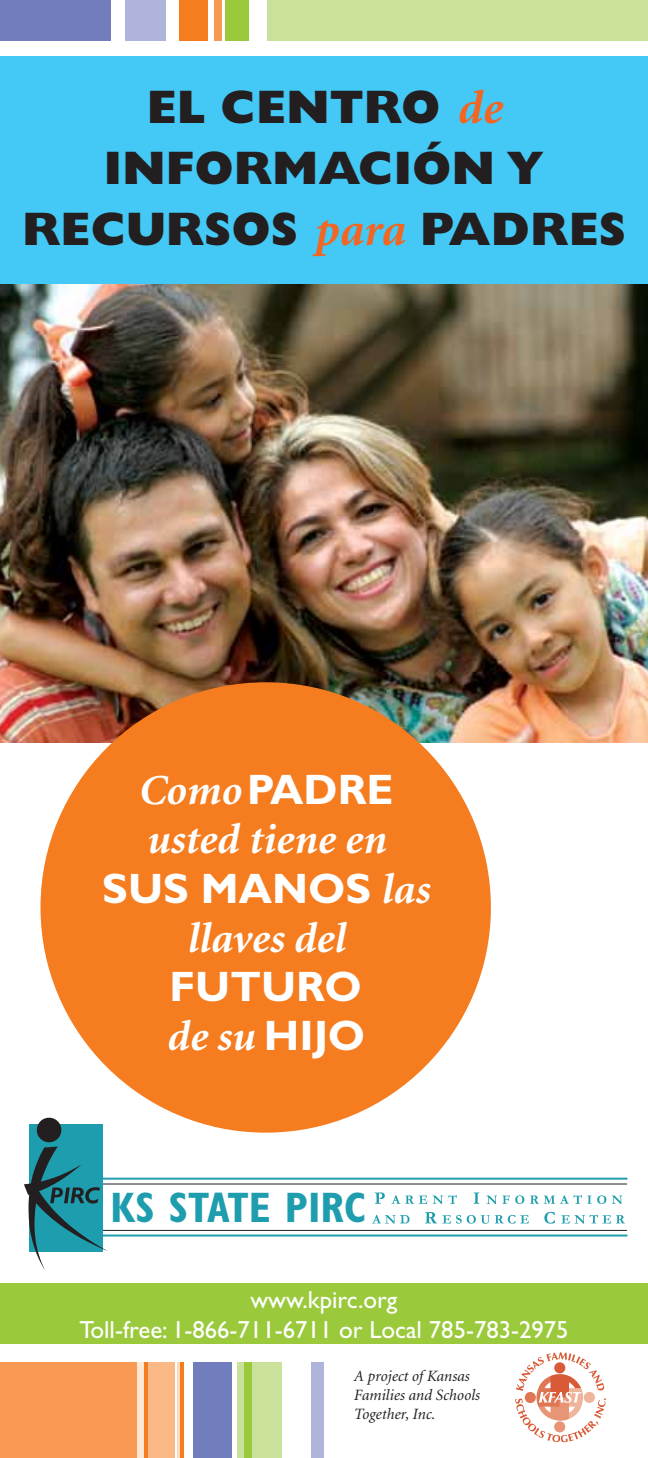
<style>
.page{position:relative;width:648px;height:1458px;background:#fff}
.page>*{position:absolute;margin:0;border:0;box-sizing:border-box;transform-origin:0 0}
.t1{font:800 47.25px "Gill Sans";letter-spacing:.25em;color:#231f20}
.t2{font:italic 700 42.75px "Minion";color:#fff}
.t3{font:700 42.75px "Gill Sans";letter-spacing:.195em;color:#fff}
.t4{font:700 condensed 42.75px "Gill Sans";color:#1d9dad}
.t5{font:24.75px/29.7px "Gill Sans";color:#fff;text-align:center}
.t6{font:italic 15.75px/18.9px "Minion";color:#231f20}
.s1{font-family:"Minion";font-weight:700;font-style:italic;color:#f26522}
.s2{font-family:"Minion";font-style:italic}
.s3{font-family:"Gill Sans";font-style:normal}
</style>
<div class="page">
<svg style="left:515px;top:1352px;width:91px;height:90px"></svg>
<div style="left:0;top:1283px;width:648px;height:61px;background:#9aca3c"></div>
<img style="left:0;top:284px;width:648px;height:458px">
<div style="left:40px;top:682px;width:451px;height:451px;background:#f57d20;border-radius:50%"></div>
<div style="left:0;top:56px;width:648px;height:228px;background:#44c8f5"></div>
<div style="left:267px;top:0;width:381px;height:40px;background:#cae19b"></div>
<div style="left:225px;top:0;width:24px;height:40px;background:#9aca3c"></div>
<div style="left:180px;top:0;width:28px;height:40px;background:#f57d20"></div>
<div style="left:214px;top:0;width:7px;height:40px;background:#f89a53"></div>
<div style="left:0;top:0;width:110px;height:40px;background:#717dbd"></div>
<div style="left:125px;top:0;width:41px;height:40px;background:#afb4db"></div>
<div style="left:0;top:1362px;width:137px;height:96px;background:#f89a53"></div>
<div style="left:137px;top:1362px;width:8px;height:96px;background:#fee8d4"></div>
<hr style="left:144px;top:1362px;width:4px;height:96px;background:#f57d20">
<div style="left:148px;top:1362px;width:27px;height:96px;background:#fbb985"></div>
<hr style="left:177px;top:1362px;width:3px;height:96px;background:#fedabc">
<hr style="left:180px;top:1362px;width:4px;height:96px;background:#f57d20">
<div style="left:193px;top:1362px;width:39px;height:96px;background:#717dbd"></div>
<div style="left:237px;top:1362px;width:44px;height:96px;background:#cae19b"></div>
<div style="left:244px;top:1362px;width:8px;height:96px;background:#9aca3c"></div>
<div style="left:312px;top:1362px;width:12px;height:96px;background:#afb4db"></div>
<hr style="left:66px;top:1184px;width:561px;height:1px;background:#231f20">
<hr style="left:101px;top:1178px;width:526px;height:2px;background:#1d9dad">
<hr style="left:88px;top:1235px;width:539px;height:2px;background:#1d9dad">
<hr style="left:91px;top:1230px;width:536px;height:1px;background:#231f20">
<svg style="left:375px;top:1192px;width:10px;height:12px"></svg>
<svg style="left:391px;top:1195px;width:66px;height:9px"></svg>
<svg style="left:474px;top:1192px;width:5px;height:12px"></svg>
<svg style="left:486px;top:1195px;width:38px;height:9px"></svg>
<svg style="left:530px;top:1195px;width:61px;height:9px"></svg>
<svg style="left:597px;top:1195px;width:9px;height:9px"></svg>
<svg style="left:612px;top:1196px;width:10px;height:8px"></svg>
<svg style="left:372px;top:1215px;width:38px;height:9px"></svg>
<svg style="left:425px;top:1212px;width:104px;height:12px"></svg>
<svg style="left:544px;top:1212px;width:11px;height:12px"></svg>
<svg style="left:561px;top:1215px;width:64px;height:9px"></svg>
<svg style="left:24px;top:1118px;width:84px;height:152px"></svg>
<h1 class="t1" style="left:147px;top:80px;width:145px">EL CENT</h1>
<h1 class="t1" style="left:364px;top:80px;width:139px">RO <span class="s1">de</span></h1>
<h1 class="t1" style="left:104px;top:141px;width:30px">INF</h1>
<h1 class="t1" style="left:194px;top:141px;width:343px">ORMACIÓN Y</h1>
<h1 class="t1" style="left:22px;top:201px;width:34px">REC</h1>
<h1 class="t1" style="left:126px;top:201px;width:470px">URSOS <span class="s1">para</span> PADRES</h1>
<h2 class="t3" style="left:138px;top:764px;width:227px"><span class="s2">Como</span>PADRE</h2>
<h2 class="t2" style="left:146px;top:818px;width:241px">usted tiene en</h2>
<h2 class="t3" style="left:102px;top:863px;width:328px">SUS MANOS <span class="s2">las</span></h2>
<h2 class="t2" style="left:186px;top:917px;width:160px">llaves del</h2>
<h2 class="t3" style="left:170px;top:961px;width:194px">FUTURO</h2>
<h2 class="t2" style="left:166px;top:1015px;width:201px">de su <span class="s3">HIJO</span></h2>
<h2 class="t4" style="left:111px;top:1182px;width:257px">KS STATE PIRC</h2>
<p class="t5" style="left:79px;top:1285px;width:491px">www.kpirc.org<br>Toll-free: 1-866-711-6711 or Local 785-783-2975</p>
<p class="t6" style="left:354px;top:1367px;width:127px">A project of Kansas<br>Families and Schools<br>Together, Inc.</p>
</div>
